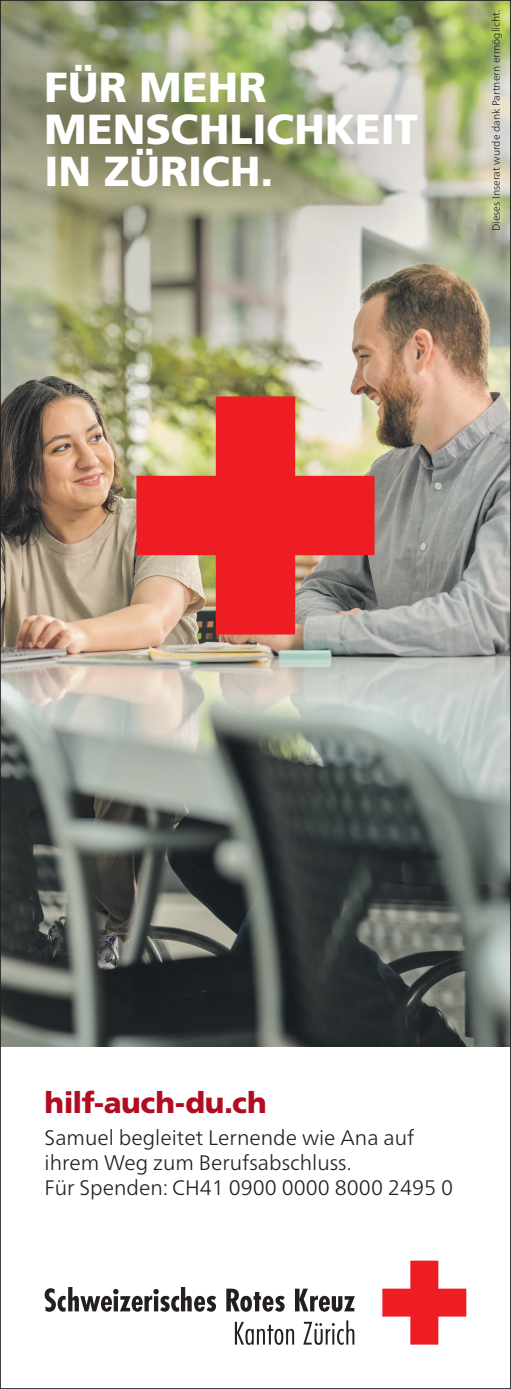
<style>
.page{position:relative;width:511px;height:1389px;background:#fff}
.page>*{position:absolute;margin:0;border:0;box-sizing:border-box;transform-origin:0 0}
.t1{font:900 42px/42px "Frutiger LT Std";color:#fff}
.t2{font:900 29.4px "Frutiger LT Std";letter-spacing:-.015em;color:#b00c22}
.t3{font:300 21px/25.2px "Frutiger Neue LT Pro";color:#231f20}
.t4{font:300 10.5px "Frutiger Neue LT Pro";color:#231f20}
</style>
<div class="page">
<img style="left:2px;top:2px;width:507px;height:1045px">
<div style="left:0;top:12px;width:469px;height:229px;background:#282016;opacity:.1"></div>
<img style="left:136px;top:396px;width:239px;height:239px">
<svg style="left:382px;top:1261px;width:84px;height:84px"></svg>
<svg style="left:45px;top:1287px;width:171px;height:25px"></svg>
<svg style="left:226px;top:1289px;width:59px;height:23px"></svg>
<svg style="left:295px;top:1289px;width:60px;height:23px"></svg>
<svg style="left:235px;top:1322px;width:59px;height:23px"></svg>
<svg style="left:303px;top:1320px;width:51px;height:25px"></svg>
<h1 class="t1" style="left:45px;top:66px;width:375px">FÜR MEHR<br>MENSCHLICHKEIT<br>IN ZÜRICH.</h1>
<p class="t4" style="left:490px;top:231px;width:223px;rotate:-90deg">Dieses Inserat wurde dank Partnern ermöglicht.</p>
<h2 class="t2" style="left:45px;top:1085px;width:223px">hilf-auch-du.ch</h2>
<p class="t3" style="left:45px;top:1125px;width:410px">Samuel begleitet Lernende wie Ana auf ihrem Weg zum Berufsabschluss.<br>Für Spenden: CH41 0900 0000 8000 2495 0</p>
</div>
